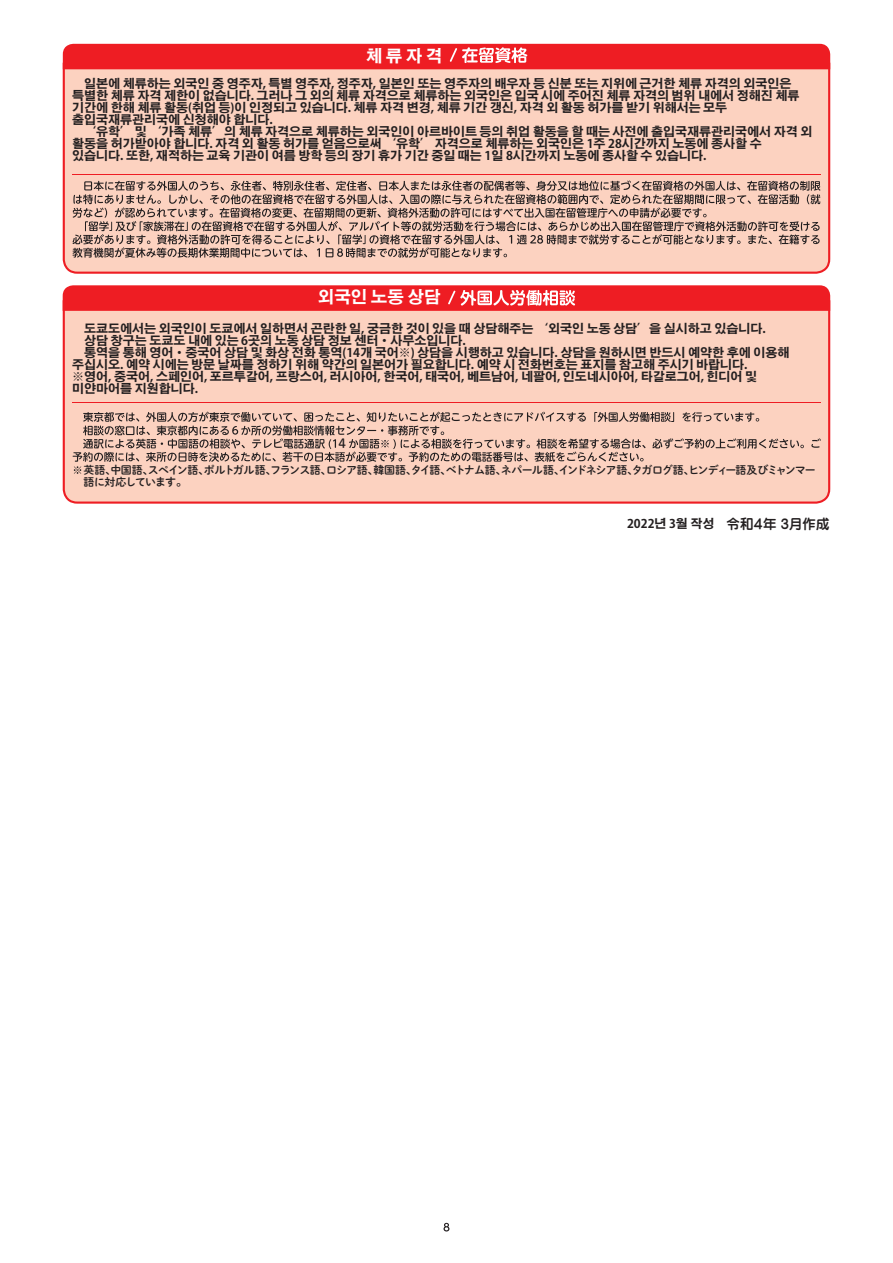
<style>
.page{position:relative;width:893px;height:1263px;background:#fff}
.page>*{position:absolute;margin:0;border:0;box-sizing:border-box;transform-origin:0 0}
.t1{font:700 16.5px "Adobe Gothic Std";color:#fff}
.t2{font:12.75px "DNP Shuei M Go Std B";color:#231f20}
.t3{font:700 12px/12px "Adobe Gothic Std";color:#231f20}
.t4{font:10.95px/12.1px "DNP Shuei M Go Std B";letter-spacing:-.085em;color:#231f20}
.s1{font-family:"Yenti EGP Extra SJIS";font-weight:400;font-size:13.5px}
</style>
<div class="page">
<svg style="left:443px;top:1223px;width:6px;height:8px"></svg>
<div style="left:62px;top:61px;width:769px;height:213px;background:#fcd2c0"></div>
<div style="left:62px;top:298px;width:769px;height:206px;background:#fcd2c0"></div>
<hr style="left:72px;top:174px;width:749px;height:1px;background:#ee1d23">
<svg style="left:73px;top:180px;width:747px;height:78px;background:#c8a799"></svg>
<hr style="left:72px;top:402px;width:749px;height:1px;background:#ee1d23">
<svg style="left:73px;top:412px;width:748px;height:62px;background:#d9b5a6"></svg>
<div style="left:63px;top:44px;width:767px;height:25px;background:#ee1d23"></div>
<svg style="left:63px;top:285px;width:767px;height:26px;background:#ef2b31"></svg>
<h1 class="t1" style="left:366px;top:46px;width:78px">체 류 자 격</h1>
<p class="t3" style="left:72px;top:78px;width:742px">　일본에 체류하는 외국인 중 영주자, 특별 영주자, 정주자, 일본인 또는 영주자의 배우자 등 신분 또는 지위에 근거한 체류 자격의 외국인은 특별한 체류 자격 제한이 없습니다. 그러나 그 외의 체류 자격으로 체류하는 외국인은 입국 시에 주어진 체류 자격의 범위 내에서 정해진 체류 기간에 한해 체류 활동(취업 등)이 인정되고 있습니다. 체류 자격 변경, 체류 기간 갱신, 자격 외 활동 허가를 받기 위해서는 모두 출입국재류관리국에 신청해야 합니다.<br>　‘유학’ 및 ‘가족 체류’의 체류 자격으로 체류하는 외국인이 아르바이트 등의 취업 활동을 할 때는 사전에 출입국재류관리국에서 자격 외 활동을 허가받아야 합니다. 자격 외 활동 허가를 얻음으로써 ‘유학’ 자격으로 체류하는 외국인은 1주 28시간까지 노동에 종사할 수 있습니다. 또한, 재적하는 교육 기관이 여름 방학 등의 장기 휴가 기간 중일 때는 1일 8시간까지 노동에 종사할 수 있습니다.</p>
<h1 class="t1" style="left:318px;top:287px;width:124px">외국인 노동 상담</h1>
<p class="t3" style="left:72px;top:322px;width:718px">　도쿄도에서는 외국인이 도쿄에서 일하면서 곤란한 일, 궁금한 것이 있을 때 상담해주는 ‘외국인 노동 상담’을 실시하고 있습니다.　상담 창구는 도쿄도 내에 있는 6곳의 노동 상담 정보 센터·사무소입니다.<br>　통역을 통해 영어·중국어 상담 및 화상 전화 통역(14개 국어※) 상담을 시행하고 있습니다. 상담을 원하시면 반드시 예약한 후에 이용해 주십시오. 예약 시에는 방문 날짜를 정하기 위해 약간의 일본어가 필요합니다. 예약 시 전화번호는 표지를 참고해 주시기 바랍니다. ※영어, 중국어, 스페인어, 포르투갈어, 프랑스어, 러시아어, 한국어, 태국어, 베트남어, 네팔어, 인도네시아어, 타갈로그어, 힌디어 및 미얀마어를 지원합니다.</p>
<p class="t2" style="left:338px;top:434px;width:9px">4</p>
<p class="t4" style="left:83px;top:464px;width:734px">英語、中国語、スペイン語、ポルトガル語、フランス語、ロシア語、韓国語、タイ語、ベトナム語、ネパール語、インドネシア語、タガログ語、ヒンディー語及びミャンマー語に対応しています。</p>
<p class="t3" style="left:627px;top:518px;width:204px">2022년 3월 작성 <span class="s1">令和４年 3月作成</span></p>
</div>
